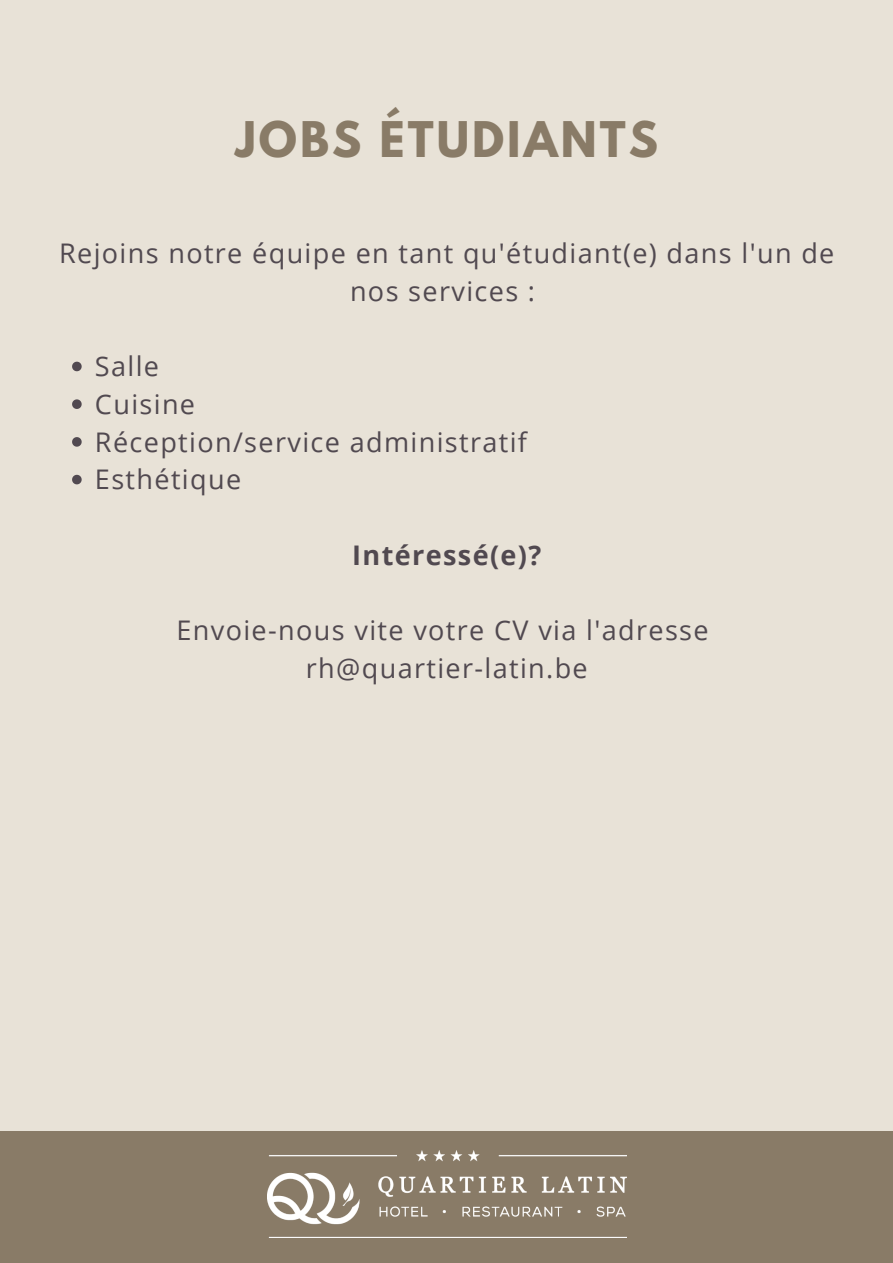
<style>
.page{position:relative;width:893px;height:1263px;background:#e8e2d7}
.page>*{position:absolute;margin:0;border:0;box-sizing:border-box;transform-origin:0 0}
.t1{font:700 43.5px "League Spartan";letter-spacing:.07em;color:#897b67}
.t2{font:27.08px/37.7px "Open Sans";letter-spacing:.05em;color:#514950;text-align:center}
.t3{font:700 27.08px "Open Sans";letter-spacing:.05em;color:#514950}
</style>
<div class="page">
<div style="left:0;top:1131px;width:893px;height:132px;background:#897b67"></div>
<img style="left:268px;top:1151px;width:358px;height:86px">
<svg style="left:72px;top:362px;width:10px;height:9px"></svg>
<svg style="left:72px;top:399px;width:10px;height:10px"></svg>
<svg style="left:72px;top:437px;width:10px;height:10px"></svg>
<svg style="left:72px;top:475px;width:10px;height:9px"></svg>
<p class="t1" style="left:235px;top:117px;width:424px">JOBS ÉTUDIANTS</p>
<p class="t2" style="left:59px;top:234px;width:777px">Rejoins notre équipe en tant qu'étudiant(e) dans l'un de nos services :</p>
<p class="t2" style="left:95px;top:347px;width:66px">Salle</p>
<p class="t2" style="left:95px;top:385px;width:102px">Cuisine</p>
<p class="t2" style="left:95px;top:422px;width:433px">Réception/service administratif</p>
<p class="t2" style="left:95px;top:460px;width:148px">Esthétique</p>
<p class="t3" style="left:352px;top:536px;width:190px">Intéressé(e)?</p>
<p class="t2" style="left:176px;top:611px;width:534px">Envoie-nous vite votre CV via l'adresse</p>
<p class="t2" style="left:306px;top:649px;width:283px">rh@quartier-latin.be</p>
</div>
